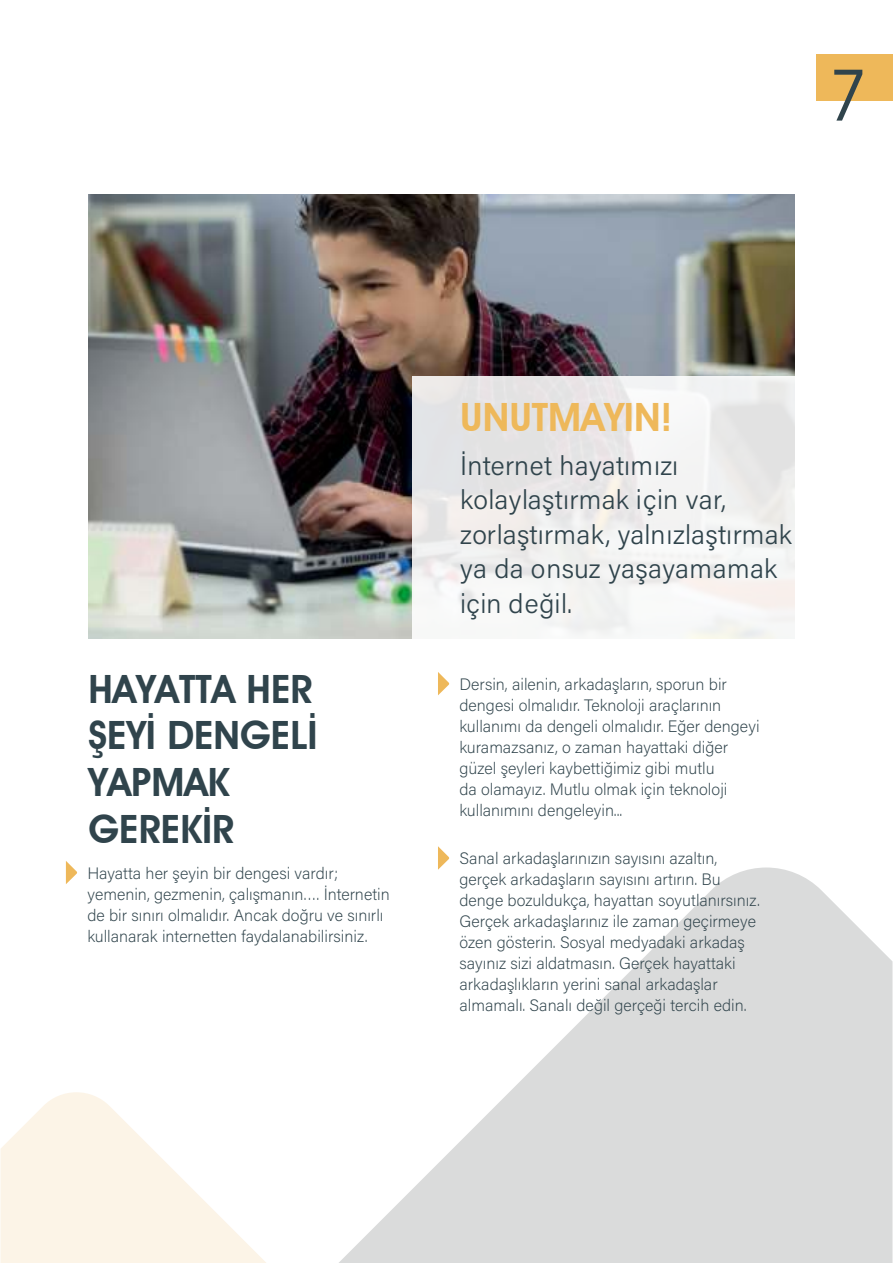
<style>
.page{position:relative;width:893px;height:1263px;background:#fff}
.page>*{position:absolute;margin:0;border:0;box-sizing:border-box;transform-origin:0 0}
.t1{font:71.55px "Avant Garde IT Cby BT";color:#30444c}
.t2{font:600 39px/46.8px "Avant Garde IT Cby BT";color:#30444c}
.t3{font:600 39px "Avant Garde IT Cby BT";color:#eeb85a}
.t4{font:300 27px/34.5px "Acumin Pro";letter-spacing:.01em;color:#30444c}
.t5{font:200 16.5px/21px "Acumin Pro";color:#30444c}
</style>
<div class="page">
<img style="left:89px;top:195px;width:705px;height:443px">
<div style="left:816px;top:54px;width:77px;height:46px;background:#eeb85a"></div>
<svg style="left:339px;top:867px;width:553px;height:396px;fill:#dadbdb"></svg>
<svg style="left:0;top:1092px;width:266px;height:171px;fill:#fcf4e7"></svg>
<svg style="left:412px;top:376px;width:383px;height:263px;fill:#f0f0ee"></svg>
<svg style="left:66px;top:861px;width:11px;height:23px"></svg>
<svg style="left:438px;top:672px;width:11px;height:23px"></svg>
<svg style="left:438px;top:846px;width:11px;height:24px"></svg>
<h1 class="t1" style="left:827px;top:69px;width:42px">7</h1>
<h2 class="t2" style="left:89px;top:669px;width:231px">HAYATTA HER<br>ŞEYİ DENGELİ<br>YAPMAK<br>GEREKİR</h2>
<p class="t5" style="left:87px;top:863px;width:304px">Hayatta her şeyin bir dengesi vardır; yemenin, gezmenin, çalışmanın…. İnternetin de bir sınırı olmalıdır. Ancak doğru ve sınırlı kullanarak internetten faydalanabilirsiniz.</p>
<h2 class="t3" style="left:460px;top:403px;width:214px">UNUTMAYIN!</h2>
<h3 class="t4" style="left:460px;top:449px;width:333px">İnternet hayatımızı kolaylaştırmak için var, zorlaştırmak, yalnızlaştırmak ya da onsuz yaşayamamak için değil.</h3>
<p class="t5" style="left:459px;top:674px;width:302px">Dersin, ailenin, arkadaşların, sporun bir dengesi olmalıdır. Teknoloji araçlarının kullanımı da dengeli olmalıdır. Eğer dengeyi kuramazsanız, o zaman hayattaki diğer güzel şeyleri kaybettiğimiz gibi mutlu<br>da olamayız. Mutlu olmak için teknoloji kullanımını dengeleyin...</p>
<p class="t5" style="left:459px;top:848px;width:302px">Sanal arkadaşlarınızın sayısını azaltın, gerçek arkadaşların sayısını artırın. Bu denge bozuldukça, hayattan soyutlanırsınız.<br>Gerçek arkadaşlarınız ile zaman geçirmeye özen gösterin. Sosyal medyadaki arkadaş sayınız sizi aldatmasın. Gerçek hayattaki arkadaşlıkların yerini sanal arkadaşlar almamalı. Sanalı değil gerçeği tercih edin.</p>
</div>
